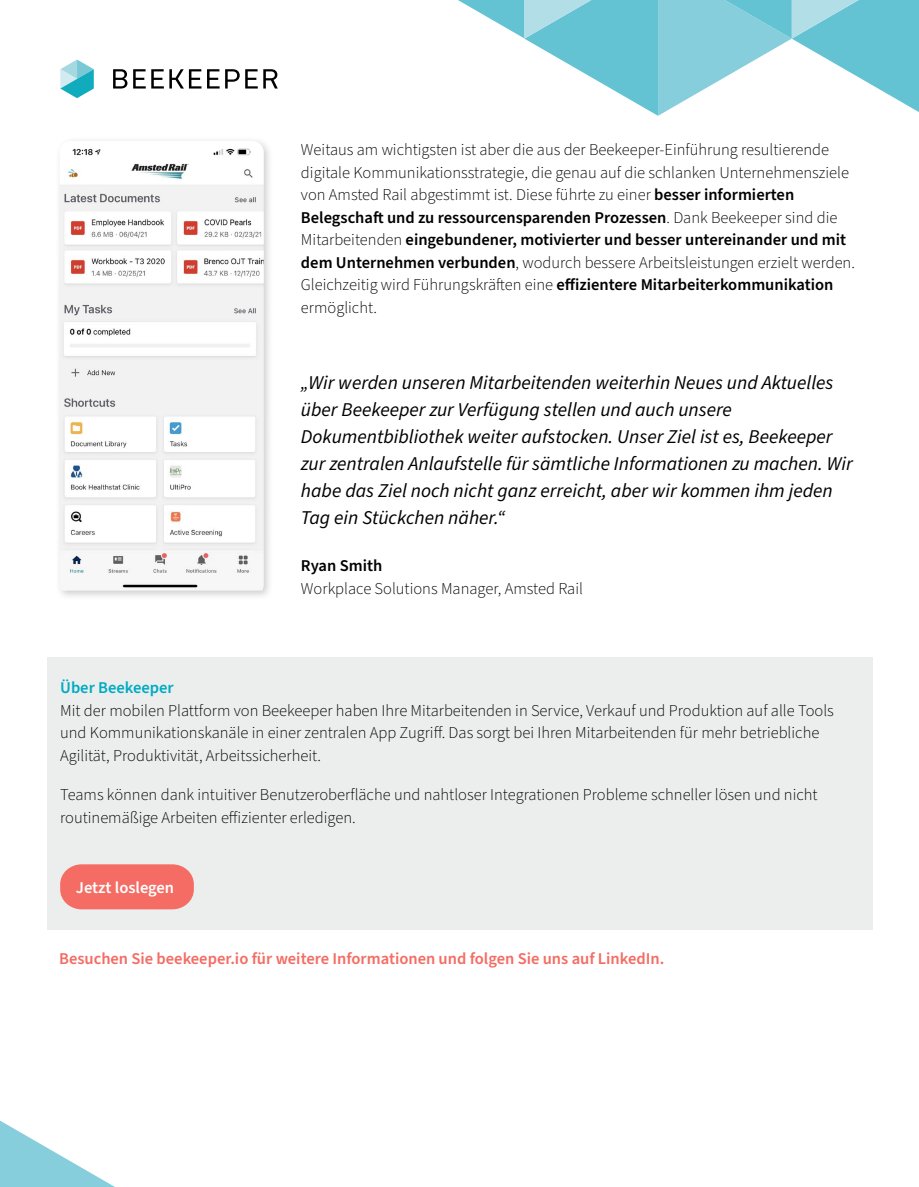
<style>
.page{position:relative;width:919px;height:1187px;background:#fff}
.page>*{position:absolute;margin:0;border:0;box-sizing:border-box;transform-origin:0 0}
.t1{font:italic 19.5px/27px "Source Sans Pro";color:#000}
.t2{font:300 16.5px/22.5px "Source Sans Pro";color:#000}
.t3{font:600 16.5px "Source Sans Pro";color:#f46c63}
.t4{font:600 16.5px "Source Sans Pro";color:#00abc2}
.t5{font:600 16.5px "Source Sans Pro";color:#fff}
.t6{font:600 16.5px "Source Sans Pro";color:#000}
.s1{font-weight:600}
</style>
<div class="page">
<svg style="left:458px;top:0;width:460px;height:116px"></svg>
<svg style="left:113px;top:69px;width:14px;height:19px"></svg>
<svg style="left:133px;top:69px;width:68px;height:19px"></svg>
<svg style="left:207px;top:69px;width:12px;height:19px"></svg>
<svg style="left:225px;top:69px;width:53px;height:19px"></svg>
<svg style="left:60px;top:60px;width:34px;height:38px"></svg>
<div style="left:47px;top:657px;width:825px;height:272px;background:#eceded"></div>
<svg style="left:0;top:1120px;width:113px;height:66px"></svg>
<div style="left:60px;top:864px;width:134px;height:45px;background:#f46c63;border-radius:21px"></div>
<div style="left:54px;top:136px;width:220px;height:465px;background:#000;opacity:.2"></div>
<img style="left:60px;top:141px;width:204px;height:449px">
<p class="t2" style="left:301px;top:139px;width:555px">Weitaus am wichtigsten ist aber die aus der Beekeeper-Einführung resultierende digitale Kommunikationsstrategie, die genau auf die schlanken Unternehmensziele von Amsted Rail abgestimmt ist. Diese führte zu einer <span class="s1">besser informierten Belegschaft und zu ressourcensparenden Prozessen</span>. Dank Beekeeper sind die Mitarbeitenden <span class="s1">eingebundener, motivierter und besser untereinander und mit dem Unternehmen verbunden</span>, wodurch bessere Arbeitsleistungen erzielt werden.<br>Gleichzeitig wird Führungskräften eine <span class="s1">effizientere Mitarbeiterkommunikation </span>ermöglicht.</p>
<p class="t1" style="left:301px;top:369px;width:553px">„Wir werden unseren Mitarbeitenden weiterhin Neues und Aktuelles über Beekeeper zur Verfügung stellen und auch unsere Dokumentbibliothek weiter aufstocken. Unser Ziel ist es, Beekeeper zur zentralen Anlaufstelle für sämtliche Informationen zu machen. Wir habe das Ziel noch nicht ganz erreicht, aber wir kommen ihm jeden Tag ein Stückchen näher.“</p>
<p class="t6" style="left:301px;top:554px;width:83px">Ryan Smith</p>
<p class="t2" style="left:301px;top:577px;width:283px">Workplace Solutions Manager, Amsted Rail</p>
<p class="t4" style="left:60px;top:676px;width:115px">Über Beekeeper</p>
<p class="t2" style="left:60px;top:699px;width:775px">Mit der mobilen Plattform von Beekeeper haben Ihre Mitarbeitenden in Service, Verkauf und Produktion auf alle Tools und Kommunikationskanäle in einer zentralen App Zugriff. Das sorgt bei Ihren Mitarbeitenden für mehr betriebliche<br>Agilität, Produktivität, Arbeitssicherheit.</p>
<p class="t2" style="left:60px;top:784px;width:759px">Teams können dank intuitiver Benutzeroberfläche und nahtloser Integrationen Probleme schneller lösen und nicht routinemäßige Arbeiten effizienter erledigen.</p>
<p class="t5" style="left:76px;top:876px;width:100px">Jetzt loslegen</p>
<p class="t3" style="left:59px;top:946px;width:606px">Besuchen Sie beekeeper.io für weitere Informationen und folgen Sie uns auf LinkedIn.</p>
</div>
